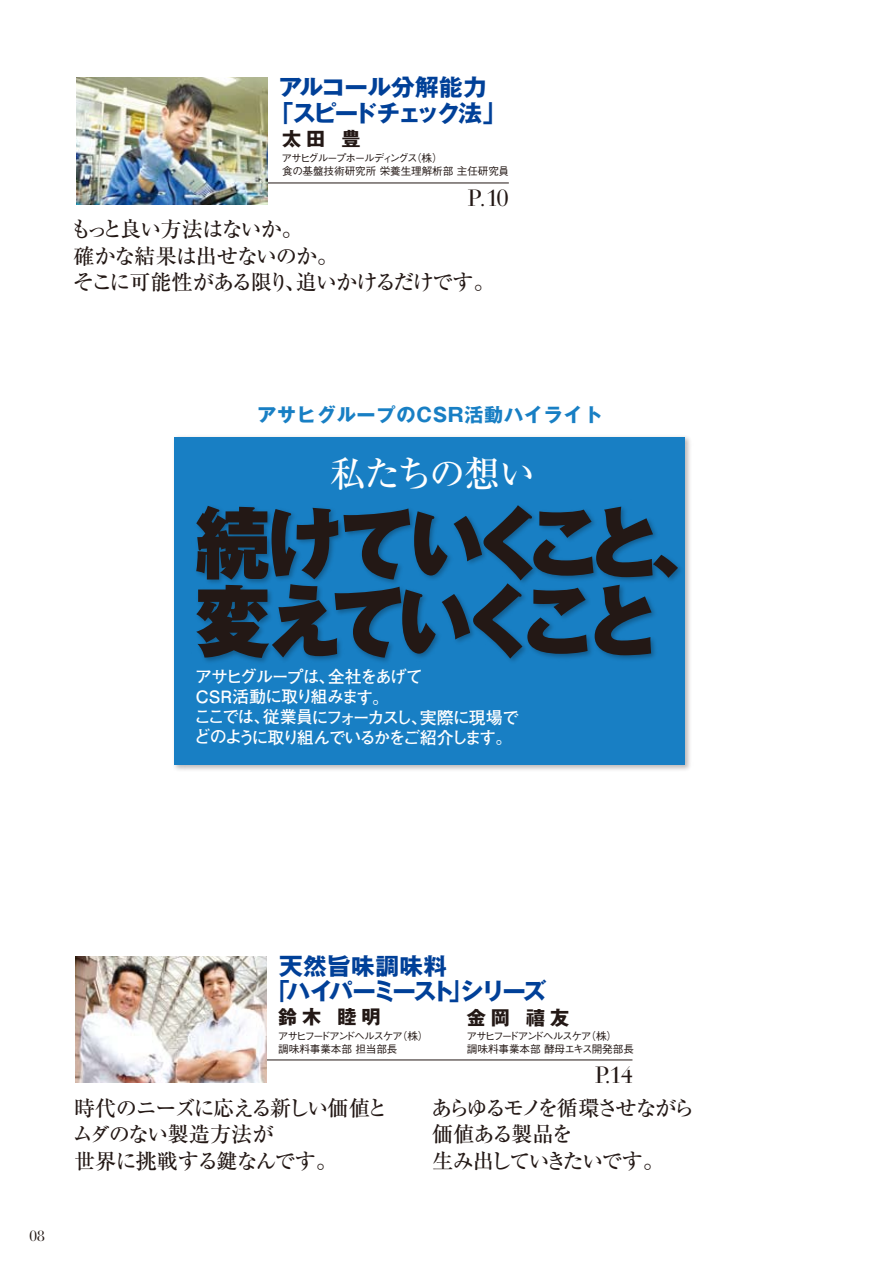
<style>
.page{position:relative;width:893px;height:1263px;background:#fff}
.page>*{position:absolute;margin:0;border:0;box-sizing:border-box;transform-origin:0 0}
.t1{font:900 78.15px/78.2px "Gothic MB101 Pr 5";letter-spacing:-.12em;color:#231815;scale:.95 1}
.t2{font:500 36.15px "Ryumin Pr 5";letter-spacing:-.045em;color:#fff}
.t3{font:700 23.4px/25.5px "Gothic MB101 Pr 5";letter-spacing:-.055em;color:#004098}
.t4{font:700 23.4px/25.5px "Gothic MB101 Pr 5";letter-spacing:-.075em;color:#004098;text-align:center}
.t5{font:23.4px "Bauer Bodoni";color:#231815}
.t6{font:500 21.3px/26.5px "Ryumin Pr 5";letter-spacing:-.055em;color:#231815}
.t7{font:500 21.3px/26.5px "Ryumin Pr 5";letter-spacing:-.075em;color:#231815}
.t8{font:500 21.3px/26.5px "Ryumin Pr 5";letter-spacing:-.105em;color:#231815}
.t9{font:700 19.2px "Gothic MB101 Pr 5";letter-spacing:.04em;color:#187fc4}
.t10{font:700 19.2px "Gothic MB101 Pr 5";letter-spacing:.255em;color:#231815}
.t11{font:700 16.95px/20.2px "Futo Go B101 Pr 5";letter-spacing:-.12em;color:#fff}
.t12{font:14.85px "Bauer Bodoni";color:#231815}
.t13{font:500 10.65px/12.8px "Gothic BBB Pr 5";letter-spacing:-.085em;color:#231815}
.t14{font:500 10.65px/12.8px "Gothic BBB Pr 5";letter-spacing:-.04em;color:#231815}
</style>
<div class="page">
<img style="left:174px;top:436px;width:516px;height:334px">
<div style="left:175px;top:437px;width:510px;height:327px;background:#187fc4"></div>
<img style="left:197px;top:500px;width:492px;height:186px">
<hr style="left:265px;top:183px;width:244px;height:1px;background:#231815">
<img style="left:77px;top:78px;width:190px;height:126px">
<hr style="left:264px;top:1060px;width:368px;height:1px;background:#231815">
<img style="left:76px;top:956px;width:190px;height:127px">
<h3 class="t4" style="left:270px;top:73px;width:237px">アルコール分解能力「スピードチェック法」</h3>
<p class="t10" style="left:282px;top:123px;width:80px">太田 豊</p>
<p class="t14" style="left:282px;top:151px;width:229px">アサヒグループホールディングス（株）<br>食の基盤技術研究所 栄養生理解析部 主任研究員</p>
<h3 class="t5" style="left:468px;top:184px;width:43px">P.10</h3>
<p class="t6" style="left:71px;top:214px;width:426px">もっと良い方法はないか。<br>確かな結果は出せないのか。<br>そこに可能性がある限り、追いかけるだけです。</p>
<p class="t9" style="left:257px;top:399px;width:347px">アサヒグループのCSR活動ハイライト</p>
<h2 class="t2" style="left:330px;top:445px;width:207px">私たちの想い</h2>
<h1 class="t1" style="left:196px;top:499px;width:557px">続けていくこと、変えていくこと</h1>
<p class="t11" style="left:194px;top:665px;width:327px">アサヒグループは、全社をあげて<br>ＣＳＲ活動に取り組みます。<br>ここでは、従業員にフォーカスし、実際に現場でどのように取り組んでいるかをご紹介します。</p>
<p class="t12" style="left:29px;top:1227px;width:17px">08</p>
<h3 class="t3" style="left:266px;top:951px;width:281px;text-indent:13px">天然旨味調味料<br>「ハイパーミースト」シリーズ</h3>
<p class="t10" style="left:278px;top:1001px;width:104px">鈴木 睦明</p>
<p class="t13" style="left:278px;top:1029px;width:152px">アサヒフードアンドヘルスケア（株）調味料事業本部 担当部長</p>
<p class="t10" style="left:467px;top:1002px;width:104px">金岡 禧友</p>
<p class="t13" style="left:466px;top:1029px;width:169px">アサヒフードアンドヘルスケア（株）<br>調味料事業本部 酵母エキス開発部長</p>
<h3 class="t5" style="left:595px;top:1061px;width:40px">P.14</h3>
<p class="t7" style="left:72px;top:1093px;width:317px">時代のニーズに応える新しい価値とムダのない製造方法が<br>世界に挑戦する鍵なんです。</p>
<p class="t8" style="left:431px;top:1093px;width:265px">あらゆるモノを循環させながら価値ある製品を<br>生み出していきたいです。</p>
</div>
